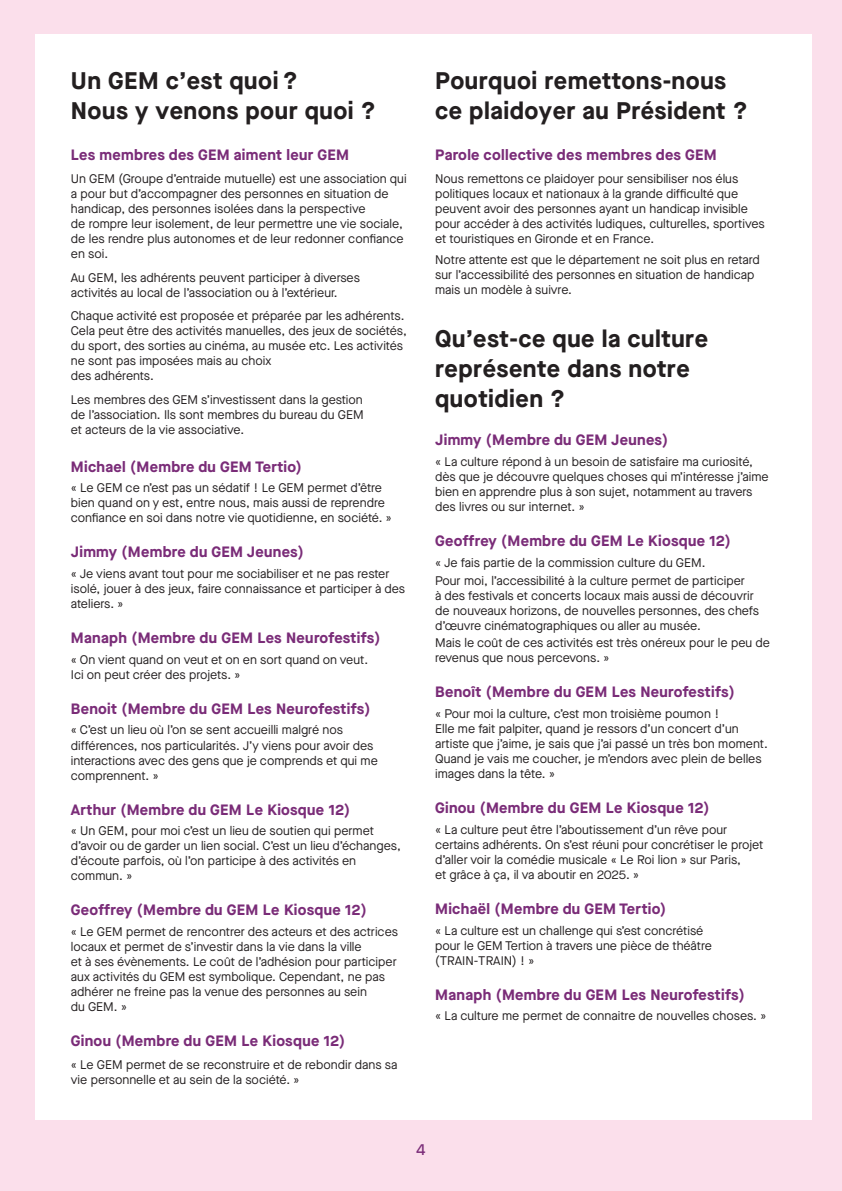
<style>
.page{position:relative;width:842px;height:1191px;background:#fbdfeb}
.page>*{position:absolute;margin:0;border:0;box-sizing:border-box;transform-origin:0 0}
.COURANT_15{font:700 24px/30px "Maison Neue";letter-spacing:.02em;color:#231f20}
.PAGINATION_-_FOLIO{font:500 16px "Maison Neue";color:#7a2c78}
.COUTANT_12_5{font:700 15px "Maison Neue";letter-spacing:.02em;color:#7a2c78}
.PERSONNE{font:700 15px "Maison Neue";letter-spacing:.02em;color:#7a2c78}
.COUTANT_12_5-2{font:12.5px/15px "Maison Neue";color:#231f20}
</style>
<div class="page">
<div style="left:35px;top:35px;width:776px;height:1085px;background:#fff"></div>
<p class="COURANT_15" style="left:71px;top:65px;width:307px">Un GEM c’est quoi ?<br>Nous y venons pour quoi ?</p>
<p class="PERSONNE" style="left:71px;top:144px;width:280px">Les membres des GEM aiment leur GEM</p>
<p class="COUTANT_12_5-2" style="left:71px;top:171px;width:337px">Un GEM (Groupe d’entraide mutuelle) est une association qui a pour but d’accompagner des personnes en situation de handicap, des personnes isolées dans la perspective<br>de rompre leur isolement, de leur permettre une vie sociale, de les rendre plus autonomes et de leur redonner confiance en soi.</p>
<p class="COUTANT_12_5-2" style="left:71px;top:270px;width:291px">Au GEM, les adhérents peuvent participer à diverses activités au local de l’association ou à l’extérieur.</p>
<p class="COUTANT_12_5-2" style="left:71px;top:308px;width:337px">Chaque activité est proposée et préparée par les adhérents.<br>Cela peut être des activités manuelles, des jeux de sociétés, du sport, des sorties au cinéma, au musée etc. Les activités ne sont pas imposées mais au choix<br>des adhérents.</p>
<p class="COUTANT_12_5-2" style="left:71px;top:392px;width:294px;text-align:justify">Les membres des GEM s’investissent dans la gestion de l’association. Ils sont membres du bureau du GEM et acteurs de la vie associative.</p>
<p class="PERSONNE" style="left:71px;top:456px;width:232px">Michael (Membre du GEM Tertio)</p>
<p class="COUTANT_12_5-2" style="left:71px;top:480px;width:323px">« Le GEM ce n’est pas un sédatif ! Le GEM permet d’être bien quand on y est, entre nous, mais aussi de reprendre confiance en soi dans notre vie quotidienne, en société. »</p>
<p class="PERSONNE" style="left:71px;top:541px;width:234px">Jimmy (Membre du GEM Jeunes)</p>
<p class="COUTANT_12_5-2" style="left:71px;top:566px;width:336px">« Je viens avant tout pour me sociabiliser et ne pas rester isolé, jouer à des jeux, faire connaissance et participer à des ateliers. »</p>
<p class="PERSONNE" style="left:71px;top:627px;width:311px">Manaph (Membre du GEM Les Neurofestifs)</p>
<p class="COUTANT_12_5-2" style="left:71px;top:652px;width:299px">« On vient quand on veut et on en sort quand on veut.<br>Ici on peut créer des projets. »</p>
<p class="PERSONNE" style="left:71px;top:698px;width:301px">Benoit (Membre du GEM Les Neurofestifs)</p>
<p class="COUTANT_12_5-2" style="left:71px;top:722px;width:308px">« C’est un lieu où l’on se sent accueilli malgré nos différences, nos particularités. J’y viens pour avoir des interactions avec des gens que je comprends et qui me comprennent. »</p>
<p class="COUTANT_12_5" style="left:71px;top:798px;width:281px">Arthur (Membre du GEM Le Kiosque 12)</p>
<p class="COUTANT_12_5-2" style="left:71px;top:823px;width:331px">« Un GEM, pour moi c’est un lieu de soutien qui permet d’avoir ou de garder un lien social. C’est un lieu d’échanges, d’écoute parfois, où l’on participe à des activités en commun. »</p>
<p class="COUTANT_12_5" style="left:71px;top:899px;width:297px">Geoffrey (Membre du GEM Le Kiosque 12)</p>
<p class="COUTANT_12_5-2" style="left:71px;top:924px;width:329px">« Le GEM permet de rencontrer des acteurs et des actrices locaux et permet de s’investir dans la vie dans la ville<br>et à ses évènements. Le coût de l’adhésion pour participer aux activités du GEM est symbolique. Cependant, ne pas adhérer ne freine pas la venue des personnes au sein<br>du GEM. »</p>
<p class="COUTANT_12_5" style="left:71px;top:1030px;width:276px">Ginou (Membre du GEM Le Kiosque 12)</p>
<p class="COUTANT_12_5-2" style="left:71px;top:1057px;width:328px">« Le GEM permet de se reconstruire et de rebondir dans sa vie personnelle et au sein de la société. »</p>
<p class="COURANT_15" style="left:435px;top:65px;width:314px">Pourquoi remettons-nous ce plaidoyer au Président ?</p>
<p class="COUTANT_12_5" style="left:435px;top:144px;width:283px">Parole collective des membres des GEM</p>
<p class="COUTANT_12_5-2" style="left:435px;top:171px;width:331px">Nous remettons ce plaidoyer pour sensibiliser nos élus politiques locaux et nationaux à la grande difficulté que peuvent avoir des personnes ayant un handicap invisible pour accéder à des activités ludiques, culturelles, sportives et touristiques en Gironde et en France.</p>
<p class="COUTANT_12_5-2" style="left:435px;top:252px;width:326px">Notre attente est que le département ne soit plus en retard sur l’accessibilité des personnes en situation de handicap mais un modèle à suivre.</p>
<p class="COURANT_15" style="left:435px;top:323px;width:274px">Qu’est-ce que la culture représente dans notre quotidien ?</p>
<p class="COUTANT_12_5" style="left:435px;top:429px;width:234px">Jimmy (Membre du GEM Jeunes)</p>
<p class="COUTANT_12_5-2" style="left:435px;top:454px;width:335px">« La culture répond à un besoin de satisfaire ma curiosité, dès que je découvre quelques choses qui m’intéresse j’aime bien en apprendre plus à son sujet, notamment au travers des livres ou sur internet. »</p>
<p class="COUTANT_12_5" style="left:435px;top:530px;width:297px">Geoffrey (Membre du GEM Le Kiosque 12)</p>
<p class="COUTANT_12_5-2" style="left:435px;top:555px;width:272px">« Je fais partie de la commission culture du GEM.</p>
<p class="COUTANT_12_5-2" style="left:435px;top:572px;width:326px">Pour moi, l’accessibilité à la culture permet de participer<br>à des festivals et concerts locaux mais aussi de découvrir de nouveaux horizons, de nouvelles personnes, des chefs d’œuvre cinématographiques ou aller au musée.</p>
<p class="COUTANT_12_5-2" style="left:435px;top:635px;width:336px">Mais le coût de ces activités est très onéreux pour le peu de revenus que nous percevons. »</p>
<p class="COUTANT_12_5" style="left:435px;top:681px;width:301px">Benoît (Membre du GEM Les Neurofestifs)</p>
<p class="COUTANT_12_5-2" style="left:435px;top:706px;width:334px">« Pour moi la culture, c’est mon troisième poumon !<br>Elle me fait palpiter, quand je ressors d’un concert d’un artiste que j’aime, je sais que j’ai passé un très bon moment.<br>Quand je vais me coucher, je m’endors avec plein de belles images dans la tête. »</p>
<p class="COUTANT_12_5" style="left:435px;top:797px;width:276px">Ginou (Membre du GEM Le Kiosque 12)</p>
<p class="COUTANT_12_5-2" style="left:435px;top:822px;width:330px">« La culture peut être l’aboutissement d’un rêve pour certains adhérents. On s’est réuni pour concrétiser le projet d’aller voir la comédie musicale « Le Roi lion » sur Paris,<br>et grâce à ça, il va aboutir en 2025. »</p>
<p class="COUTANT_12_5" style="left:435px;top:898px;width:232px">Michaël (Membre du GEM Tertio)</p>
<p class="COUTANT_12_5-2" style="left:435px;top:922px;width:278px">« La culture est un challenge qui s’est concrétisé pour le GEM Tertion à travers une pièce de théâtre (TRAIN-TRAIN) ! »</p>
<p class="COUTANT_12_5" style="left:435px;top:983px;width:311px">Manaph (Membre du GEM Les Neurofestifs)</p>
<p class="COUTANT_12_5-2" style="left:435px;top:1008px;width:333px">« La culture me permet de connaitre de nouvelles choses. »</p>
<p class="PAGINATION_-_FOLIO" style="left:416px;top:1139px;width:11px">4</p>
</div>
